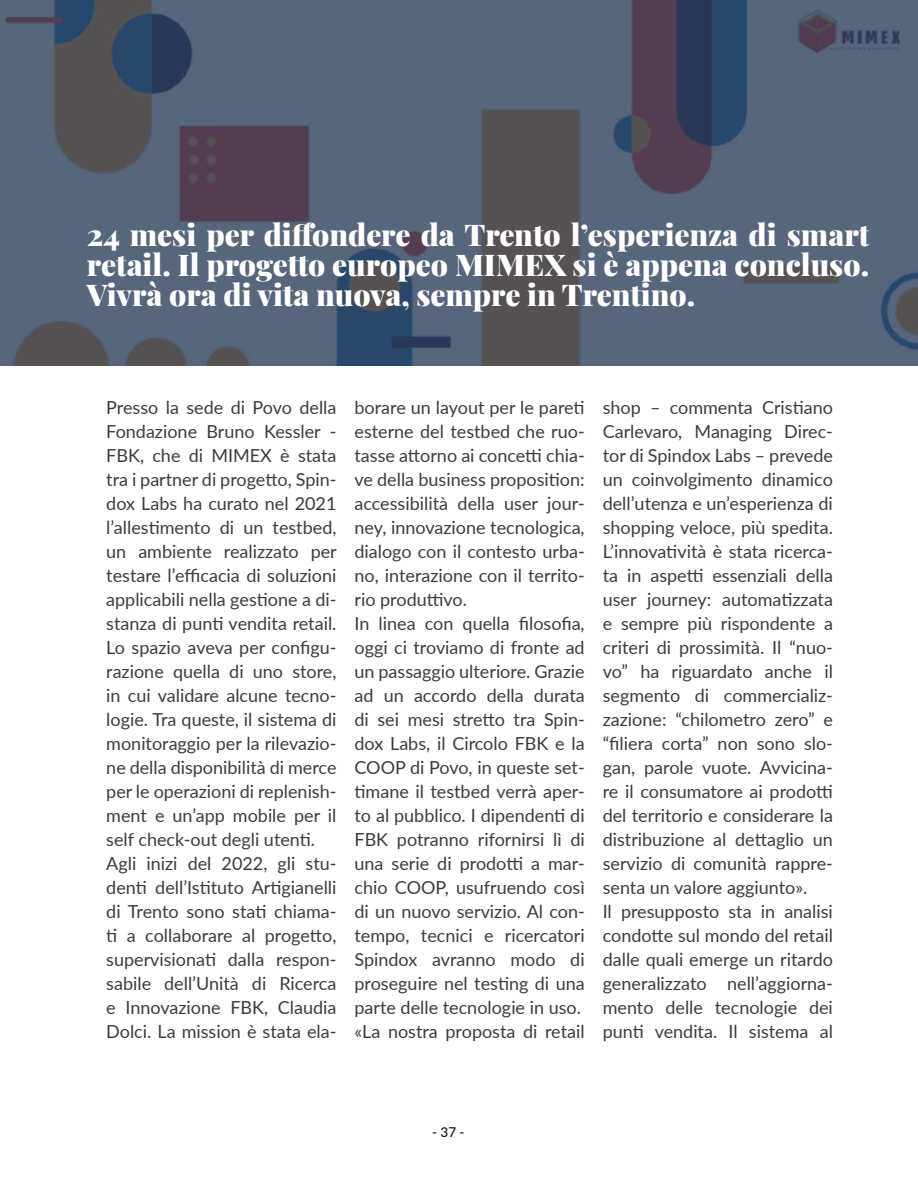
<style>
.page{position:relative;width:918px;height:1188px;background:#fff}
.page>*{position:absolute;margin:0;border:0;box-sizing:border-box;transform-origin:0 0}
.t1{font:900 30px/30px "Playfair Display";color:#fff;text-align:justify}
.t2{font:18px/24px "Lato";color:#3c3c3b}
.t3{font:13.5px "Lato";color:#000}
</style>
<div class="page">
<svg style="left:0;top:0;width:918px;height:366px;background:#525d70"></svg>
<h1 class="t1" style="left:87px;top:217px;width:784px">24 mesi per diffondere da Trento l’esperienza di smart retail. Il progetto europeo MIMEX si è appena concluso.<br>Vivrà ora di vita nuova, sempre in Trentino.</h1>
<p class="t2" style="left:106px;top:395px;width:232px">Presso la sede di Povo della<br>Fondazione Bruno Kessler -<br>FBK, che di MIMEX è stata tra i partner di progetto, Spin&shy;dox Labs ha curato nel 2021 l’allestimento di un testbed, un ambiente realizzato per testare l’efficacia di soluzioni applicabili nella gestione a di&shy;stanza di punti vendita retail.<br>Lo spazio aveva per configu&shy;razione quella di uno store, in cui validare alcune tecno&shy;logie. Tra queste, il sistema di monitoraggio per la rilevazio&shy;ne della disponibilità di merce per le operazioni di replenish&shy;ment e un’app mobile per il self check-out degli utenti.<br>Agli inizi del 2022, gli stu&shy;denti dell’Istituto Artigianelli di Trento sono stati chiama&shy;ti a collaborare al progetto, supervisionati dalla respon&shy;sabile dell’Unità di Ricerca e Innovazione FBK, Claudia<br>Dolci. La mission è stata ela-</p>
<p class="t2" style="left:355px;top:395px;width:232px">borare un layout per le pareti esterne del testbed che ruo&shy;tasse attorno ai concetti chia&shy;ve della business proposition: accessibilità della user jour&shy;ney, innovazione tecnologica, dialogo con il contesto urba&shy;no, interazione con il territo&shy;rio produttivo.<br>In linea con quella filosofia, oggi ci troviamo di fronte ad un passaggio ulteriore. Grazie ad un accordo della durata di sei mesi stretto tra Spin&shy;dox Labs, il Circolo FBK e la<br>COOP di Povo, in queste set&shy;timane il testbed verrà aper&shy;to al pubblico. I dipendenti di<br>FBK potranno rifornirsi lì di una serie di prodotti a mar&shy;chio COOP, usufruendo così di un nuovo servizio. Al con&shy;tempo, tecnici e ricercatori<br>Spindox avranno modo di proseguire nel testing di una parte delle tecnologie in uso. «La nostra proposta di retail</p>
<p class="t2" style="left:603px;top:395px;width:232px">shop – commenta Cristiano<br>Carlevaro, Managing Direc&shy;tor di Spindox Labs – prevede un coinvolgimento dinamico dell’utenza e un’esperienza di shopping veloce, più spedita.<br>L’innovatività è stata ricerca&shy;ta in aspetti essenziali della user journey: automatizzata e sempre più rispondente a criteri di prossimità. Il “nuo&shy;vo” ha riguardato anche il segmento di commercializ&shy;zazione: “chilometro zero” e “filiera corta” non sono slo&shy;gan, parole vuote. Avvicina&shy;re il consumatore ai prodotti del territorio e considerare la distribuzione al dettaglio un servizio di comunità rappre&shy;senta un valore aggiunto».<br>Il presupposto sta in analisi condotte sul mondo del retail dalle quali emerge un ritardo generalizzato nell’aggiorna&shy;mento delle tecnologie dei punti vendita. Il sistema al</p>
<p class="t3" style="left:432px;top:1122px;width:34px">- 37 -</p>
</div>
